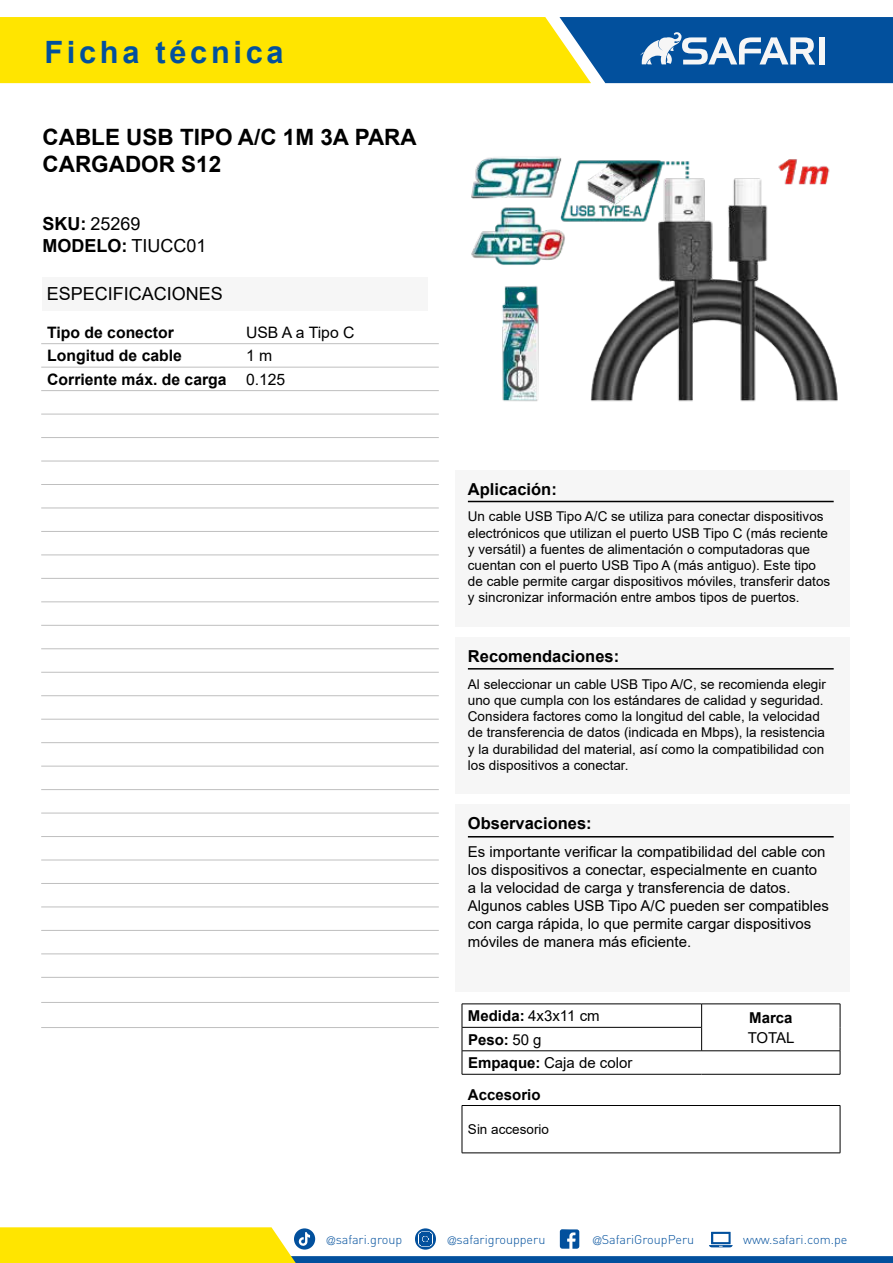
<style>
.page{position:relative;width:893px;height:1263px;background:#fff}
.page>*{position:absolute;margin:0;border:0;box-sizing:border-box;transform-origin:0 0}
.t1{font:700 30.75px "Arial";letter-spacing:.12em;color:#02509d}
.t2{font:700 22.5px/27px "Arial";color:#000}
.t3{font:18px/21.9px "Arial";color:#000}
.t4{font:700 16.5px "Arial";color:#000}
.t5{font:700 15.75px/23.4px "Arial";color:#000}
.t6{font:15.75px "Arial";color:#000}
.t7{font:15px/18px "Arial";color:#000}
.t8{font:700 15px "Arial";color:#000}
.t9{font:13.5px/16.2px "Arial";color:#000}
.t10{font:300 12.6px "DIN";color:#02509d}
.s1{font-weight:700}
.s2{font-weight:400}
.s3{font-family:"Helvetica LT Std";font-stretch:condensed;font-size:11.25px}
</style>
<div class="page">
<svg style="left:0;top:1227px;width:893px;height:36px"></svg>
<svg style="left:0;top:17px;width:893px;height:66px;background:#b1b83e"></svg>
<div style="left:819px;top:37px;width:6px;height:27px;background:#f6f6f6"></div>
<div style="left:455px;top:470px;width:395px;height:157px;background:#f6f6f6"></div>
<hr style="left:468px;top:501px;width:366px;height:1px;background:#000">
<div style="left:455px;top:638px;width:395px;height:156px;background:#f6f6f6"></div>
<hr style="left:468px;top:668px;width:366px;height:1px;background:#000">
<div style="left:455px;top:805px;width:395px;height:187px;background:#f6f6f6"></div>
<hr style="left:468px;top:836px;width:366px;height:1px;background:#000">
<hr style="left:462px;top:1105px;width:378px;height:1px;background:#000">
<hr style="left:462px;top:1106px;width:1px;height:47px;background:#000">
<hr style="left:840px;top:1106px;width:1px;height:47px;background:#000">
<hr style="left:462px;top:1152px;width:378px;height:1px;background:#000">
<hr style="left:41px;top:343px;width:199px;height:1px;background:#bfbfbf">
<hr style="left:240px;top:343px;width:199px;height:1px;background:#bfbfbf">
<hr style="left:41px;top:1027px;width:199px;height:1px;background:#bfbfbf">
<hr style="left:240px;top:1027px;width:199px;height:1px;background:#bfbfbf">
<hr style="left:41px;top:367px;width:199px;height:1px;background:#bfbfbf">
<hr style="left:240px;top:367px;width:199px;height:1px;background:#bfbfbf">
<hr style="left:41px;top:390px;width:199px;height:1px;background:#bfbfbf">
<hr style="left:240px;top:390px;width:199px;height:1px;background:#bfbfbf">
<hr style="left:41px;top:414px;width:199px;height:1px;background:#bfbfbf">
<hr style="left:240px;top:414px;width:199px;height:1px;background:#bfbfbf">
<hr style="left:41px;top:437px;width:199px;height:1px;background:#bfbfbf">
<hr style="left:240px;top:437px;width:199px;height:1px;background:#bfbfbf">
<hr style="left:41px;top:461px;width:199px;height:1px;background:#bfbfbf">
<hr style="left:240px;top:461px;width:199px;height:1px;background:#bfbfbf">
<hr style="left:41px;top:484px;width:199px;height:1px;background:#bfbfbf">
<hr style="left:240px;top:484px;width:199px;height:1px;background:#bfbfbf">
<hr style="left:41px;top:508px;width:199px;height:1px;background:#bfbfbf">
<hr style="left:240px;top:508px;width:199px;height:1px;background:#bfbfbf">
<hr style="left:41px;top:531px;width:199px;height:1px;background:#bfbfbf">
<hr style="left:240px;top:531px;width:199px;height:1px;background:#bfbfbf">
<hr style="left:41px;top:555px;width:199px;height:1px;background:#bfbfbf">
<hr style="left:240px;top:555px;width:199px;height:1px;background:#bfbfbf">
<hr style="left:41px;top:578px;width:199px;height:1px;background:#bfbfbf">
<hr style="left:240px;top:578px;width:199px;height:1px;background:#bfbfbf">
<hr style="left:41px;top:602px;width:199px;height:1px;background:#bfbfbf">
<hr style="left:240px;top:602px;width:199px;height:1px;background:#bfbfbf">
<hr style="left:41px;top:625px;width:199px;height:1px;background:#bfbfbf">
<hr style="left:240px;top:625px;width:199px;height:1px;background:#bfbfbf">
<hr style="left:41px;top:648px;width:199px;height:1px;background:#bfbfbf">
<hr style="left:240px;top:648px;width:199px;height:1px;background:#bfbfbf">
<hr style="left:41px;top:672px;width:199px;height:1px;background:#bfbfbf">
<hr style="left:240px;top:672px;width:199px;height:1px;background:#bfbfbf">
<hr style="left:41px;top:695px;width:199px;height:1px;background:#bfbfbf">
<hr style="left:240px;top:695px;width:199px;height:1px;background:#bfbfbf">
<hr style="left:41px;top:719px;width:199px;height:1px;background:#bfbfbf">
<hr style="left:240px;top:719px;width:199px;height:1px;background:#bfbfbf">
<hr style="left:41px;top:742px;width:199px;height:1px;background:#bfbfbf">
<hr style="left:240px;top:742px;width:199px;height:1px;background:#bfbfbf">
<hr style="left:41px;top:766px;width:199px;height:1px;background:#bfbfbf">
<hr style="left:240px;top:766px;width:199px;height:1px;background:#bfbfbf">
<hr style="left:41px;top:789px;width:199px;height:1px;background:#bfbfbf">
<hr style="left:240px;top:789px;width:199px;height:1px;background:#bfbfbf">
<hr style="left:41px;top:813px;width:199px;height:1px;background:#bfbfbf">
<hr style="left:240px;top:813px;width:199px;height:1px;background:#bfbfbf">
<hr style="left:41px;top:836px;width:199px;height:1px;background:#bfbfbf">
<hr style="left:240px;top:836px;width:199px;height:1px;background:#bfbfbf">
<hr style="left:41px;top:860px;width:199px;height:1px;background:#bfbfbf">
<hr style="left:240px;top:860px;width:199px;height:1px;background:#bfbfbf">
<hr style="left:41px;top:883px;width:199px;height:1px;background:#bfbfbf">
<hr style="left:240px;top:883px;width:199px;height:1px;background:#bfbfbf">
<hr style="left:41px;top:907px;width:199px;height:1px;background:#bfbfbf">
<hr style="left:240px;top:907px;width:199px;height:1px;background:#bfbfbf">
<hr style="left:41px;top:930px;width:199px;height:1px;background:#bfbfbf">
<hr style="left:240px;top:930px;width:199px;height:1px;background:#bfbfbf">
<hr style="left:41px;top:954px;width:199px;height:1px;background:#bfbfbf">
<hr style="left:240px;top:954px;width:199px;height:1px;background:#bfbfbf">
<hr style="left:41px;top:977px;width:199px;height:1px;background:#bfbfbf">
<hr style="left:240px;top:977px;width:199px;height:1px;background:#bfbfbf">
<hr style="left:41px;top:1002px;width:199px;height:1px;background:#bfbfbf">
<hr style="left:240px;top:1002px;width:199px;height:1px;background:#bfbfbf">
<img style="left:471px;top:157px;width:367px;height:245px">
<div style="left:43px;top:277px;width:385px;height:33px;background:#f6f6f6"></div>
<hr style="left:462px;top:1027px;width:239px;height:1px;background:#000">
<hr style="left:462px;top:1050px;width:240px;height:1px;background:#000">
<hr style="left:702px;top:1050px;width:138px;height:1px;background:#000">
<hr style="left:462px;top:1004px;width:240px;height:1px;background:#000">
<hr style="left:702px;top:1004px;width:138px;height:1px;background:#000">
<svg style="left:701px;top:1004px;width:1px;height:47px"></svg>
<svg style="left:462px;top:1004px;width:1px;height:70px"></svg>
<svg style="left:840px;top:1004px;width:1px;height:70px"></svg>
<hr style="left:462px;top:1074px;width:240px;height:1px;background:#000">
<hr style="left:702px;top:1074px;width:138px;height:1px;background:#000">
<h1 class="t1" style="left:44px;top:34px;width:241px">Ficha técnica</h1>
<h2 class="t2" style="left:43px;top:126px;width:376px">CABLE USB TIPO A/C 1M 3A PARA<br>CARGADOR S12</h2>
<h3 class="t3" style="left:43px;top:213px;width:165px"><span class="s1">SKU:</span> 25269<br><span class="s1">MODELO:</span> TIUCC01</h3>
<h3 class="t3" style="left:47px;top:282px;width:178px">ESPECIFICACIONES</h3>
<p class="t5" style="left:47px;top:322px;width:128px">Tipo de conector</p>
<p class="t6" style="left:246px;top:326px;width:110px">USB A a Tipo C</p>
<p class="t5" style="left:47px;top:345px;width:136px">Longitud de cable</p>
<p class="t5" style="left:47px;top:345px;width:240px;text-indent:199px"><span class="s2">1 m<br></span>Corriente máx. de carga <span class="s2">0.125</span></p>
<p class="t4" style="left:468px;top:483px;width:90px">Aplicación:</p>
<p class="t9" style="left:468px;top:510px;width:364px">Un cable USB Tipo A/C se utiliza para conectar dispositivos electrónicos que utilizan el puerto USB Tipo C (más reciente y versátil) a fuentes de alimentación o computadoras que cuentan con el puerto USB Tipo A (más antiguo). Este tipo de cable permite cargar dispositivos móviles, transferir datos y sincronizar información entre ambos tipos de puertos.</p>
<p class="t4" style="left:468px;top:650px;width:153px">Recomendaciones:</p>
<p class="t9" style="left:468px;top:677px;width:359px">Al seleccionar un cable USB Tipo A/C, se recomienda elegir uno que cumpla con los estándares de calidad y seguridad.<br>Considera factores como la longitud del cable, la velocidad de transferencia de datos (indicada en Mbps), la resistencia y la durabilidad del material, así como la compatibilidad con los dispositivos a conectar.</p>
<p class="t4" style="left:468px;top:817px;width:125px">Observaciones:</p>
<p class="t7" style="left:468px;top:842px;width:363px">Es importante verificar la compatibilidad del cable con los dispositivos a conectar, especialmente en cuanto a la velocidad de carga y transferencia de datos.<br>Algunos cables USB Tipo A/C pueden ser compatibles con carga rápida, lo que permite cargar dispositivos móviles de manera más eficiente.</p>
<p class="t7" style="left:468px;top:1008px;width:133px"><span class="s1">Medida:</span> 4x3x11 cm</p>
<p class="t8" style="left:749px;top:1012px;width:45px">Marca</p>
<p class="t8" style="left:468px;top:1034px;width:75px">Peso: <span class="s2">50 g</span></p>
<p class="t7" style="left:748px;top:1030px;width:48px">TOTAL</p>
<p class="t7" style="left:468px;top:1055px;width:166px"><span class="s1">Empaque:</span> Caja de color</p>
<p class="t8" style="left:468px;top:1088px;width:74px">Accesorio</p>
<p class="t9" style="left:468px;top:1122px;width:83px">Sin accesorio</p>
<p class="t10" style="left:327px;top:1234px;width:77px"><span class="s3">@</span>safari.group</p>
<p class="t10" style="left:448px;top:1234px;width:99px"><span class="s3">@</span>safarigroupperu</p>
<p class="t10" style="left:593px;top:1234px;width:103px"><span class="s3">@</span>SafariGroupPeru</p>
<p class="t10" style="left:743px;top:1234px;width:106px">www.safari.com.pe</p>
</div>
